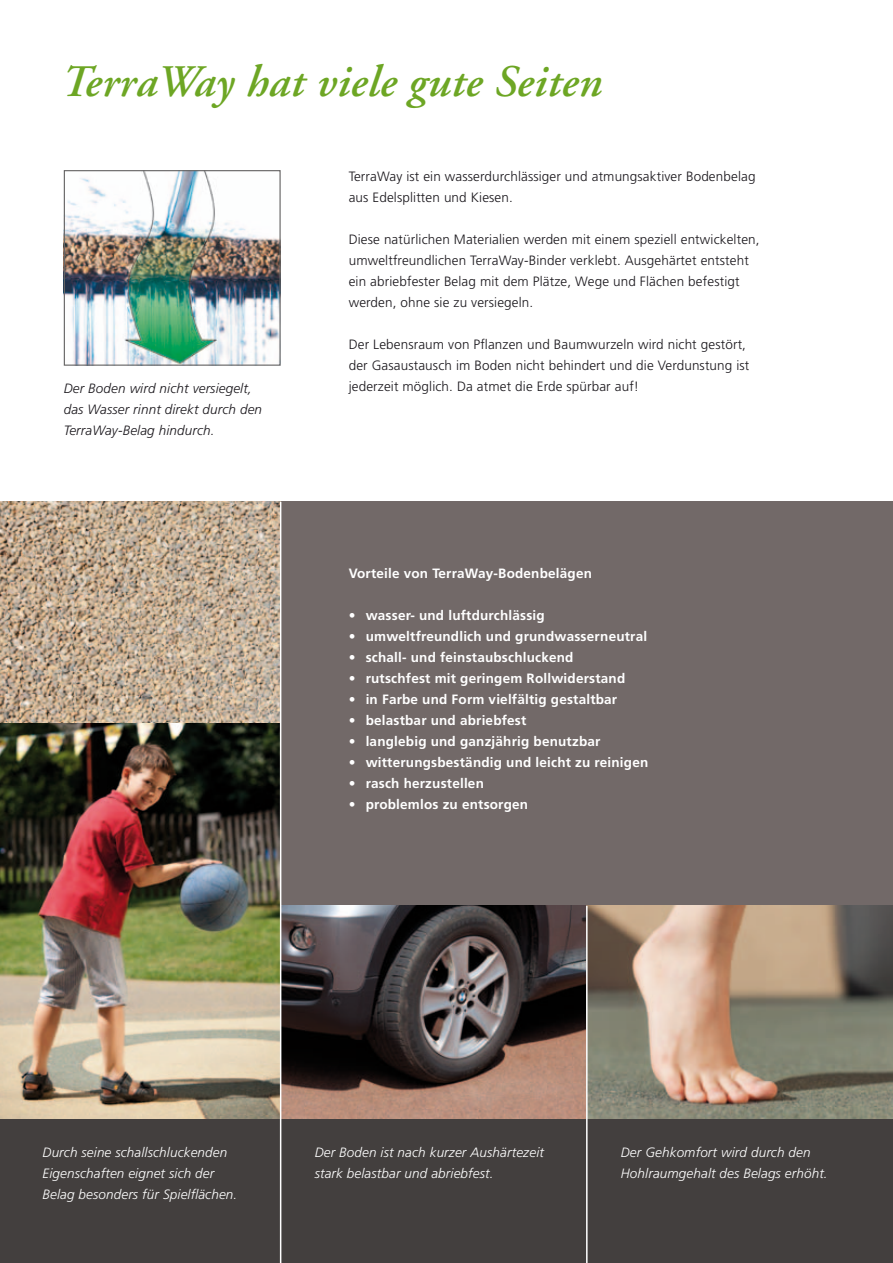
<style>
.page{position:relative;width:893px;height:1263px;background:#fff}
.page>*{position:absolute;margin:0;border:0;box-sizing:border-box;transform-origin:0 0}
.t1{font:italic 600 45px "Adobe Garamond";letter-spacing:.01em;color:#6da624}
.t2{font:300 13.5px/21px "Frutiger";letter-spacing:.01em;color:#1a171c}
.t3{font:700 13.5px "Frutiger";letter-spacing:.015em;color:#fff}
.t4{font:italic 300 13.5px/21px "Frutiger";letter-spacing:.01em;color:#fff}
.t5{font:italic 300 13.5px/21px "Frutiger";letter-spacing:.01em;color:#1a171c}
</style>
<div class="page">
<div style="left:281px;top:502px;width:612px;height:408px;background:#726968"></div>
<div style="left:0;top:1118px;width:893px;height:145px;background:#433f3e"></div>
<img style="left:281px;top:906px;width:305px;height:212px">
<img style="left:0;top:723px;width:280px;height:395px">
<img style="left:66px;top:172px;width:213px;height:192px">
<div style="left:64px;top:170px;width:217px;height:196px;border:1px solid #676666"></div>
<svg style="left:588px;top:906px;width:305px;height:212px"></svg>
<hr style="left:586px;top:906px;width:2px;height:357px;background:#fff">
<svg style="left:0;top:502px;width:280px;height:221px"></svg>
<hr style="left:280px;top:502px;width:1px;height:761px;background:#fff">
<h1 class="t1" style="left:60px;top:57px;width:542px">TerraWay hat viele gute Seiten</h1>
<p class="t5" style="left:64px;top:378px;width:200px">Der Boden wird nicht versiegelt, das Wasser rinnt direkt durch den<br>TerraWay-Belag hindurch.</p>
<p class="t2" style="left:349px;top:165px;width:408px">TerraWay ist ein wasserdurchlässiger und atmungsaktiver Bodenbelag aus Edelsplitten und Kiesen.</p>
<p class="t2" style="left:349px;top:228px;width:412px">Diese natürlichen Materialien werden mit einem speziell entwickelten, umweltfreundlichen TerraWay-Binder verklebt. Ausgehärtet entsteht ein abriebfester Belag mit dem Plätze, Wege und Flächen befestigt werden, ohne sie zu versiegeln.</p>
<p class="t2" style="left:349px;top:333px;width:402px">Der Lebensraum von Pflanzen und Baumwurzeln wird nicht gestört, der Gasaustausch im Boden nicht behindert und die Verdunstung ist jederzeit möglich. Da atmet die Erde spürbar auf!</p>
<p class="t3" style="left:349px;top:566px;width:245px">Vorteile von TerraWay-Bodenbelägen</p>
<p class="t3" style="left:349px;top:608px;width:198px">• wasser- und luftdurchlässig</p>
<p class="t3" style="left:349px;top:629px;width:300px">• umweltfreundlich und grundwasserneutral</p>
<p class="t3" style="left:349px;top:650px;width:226px">• schall- und feinstaubschluckend</p>
<p class="t3" style="left:349px;top:671px;width:278px">• rutschfest mit geringem Rollwiderstand</p>
<p class="t3" style="left:349px;top:692px;width:270px">• in Farbe und Form vielfältig gestaltbar</p>
<p class="t3" style="left:349px;top:713px;width:179px">• belastbar und abriebfest</p>
<p class="t3" style="left:349px;top:734px;width:253px">• langlebig und ganzjährig benutzbar</p>
<p class="t3" style="left:349px;top:755px;width:301px">• witterungsbeständig und leicht zu reinigen</p>
<p class="t3" style="left:349px;top:776px;width:137px">• rasch herzustellen</p>
<p class="t3" style="left:349px;top:797px;width:181px">• problemlos zu entsorgen</p>
<p class="t4" style="left:43px;top:1141px;width:196px">Durch seine schallschluckenden<br>Eigenschaften eignet sich der<br>Belag besonders für Spielflächen.</p>
<p class="t4" style="left:315px;top:1141px;width:231px">Der Boden ist nach kurzer Aushärtezeit stark belastbar und abriebfest.</p>
<p class="t4" style="left:621px;top:1141px;width:208px">Der Gehkomfort wird durch den<br>Hohlraumgehalt des Belags erhöht.</p>
</div>
